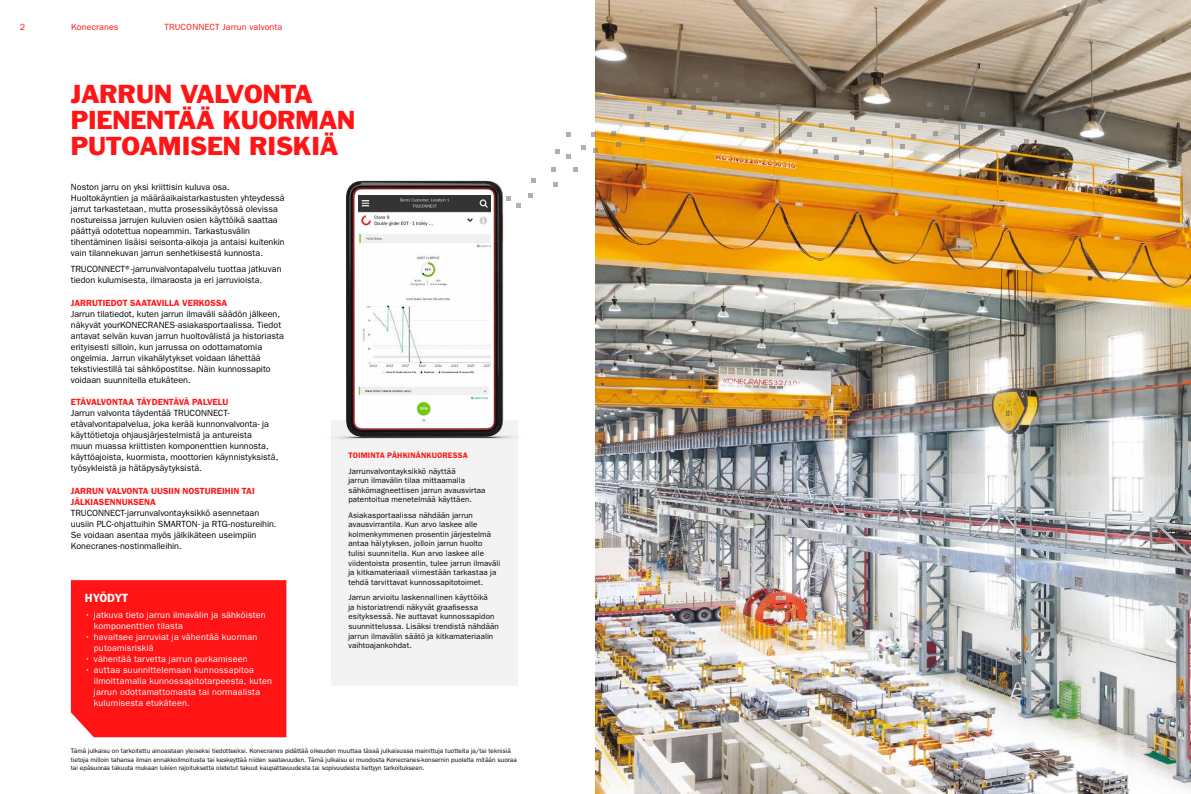
<style>
.page{position:relative;width:1191px;height:794px;background:#fff}
.page>*{position:absolute;margin:0;border:0;box-sizing:border-box;transform-origin:0 0}
.t1{font:24px/26px "Franklin Gothic Std";letter-spacing:-.02em;color:#ff1516}
.t2{font:600 12px "ITC Franklin Gothic Std";color:#fff}
.t3{font:9px/11px "ITC Franklin Gothic Std";color:#000}
.t4{font:9px/11px "ITC Franklin Gothic Std";letter-spacing:.02em;color:#fff}
.t5{font:600 9px/11px "ITC Franklin Gothic Std";color:#ff1516}
.t6{font:9px "ITC Franklin Gothic Std";letter-spacing:.01em;color:#ff1516}
.t7{font:8px/9.6px "ITC Franklin Gothic Std";letter-spacing:.01em;color:#000}
.t8{font:600 8px "ITC Franklin Gothic Std";letter-spacing:.015em;color:#ff1516}
.t9{font:6.5px/8.5px "ITC Franklin Gothic Std";color:#000}
</style>
<div class="page">
<img style="left:595px;top:0;width:596px;height:794px">
<div style="left:71px;top:580px;width:215px;height:157px;background:#ff1516"></div>
<div style="left:331px;top:420px;width:186px;height:266px;background:#f3f3f4"></div>
<img style="left:338px;top:180px;width:195px;height:262px">
<img style="left:358px;top:234px;width:132px;height:143px">
<img style="left:358px;top:377px;width:132px;height:45px">
<img style="left:358px;top:196px;width:132px;height:32px">
<svg style="left:1000px;top:131px;width:5px;height:4px"></svg>
<svg style="left:980px;top:112px;width:5px;height:5px"></svg>
<svg style="left:819px;top:123px;width:5px;height:4px"></svg>
<svg style="left:761px;top:123px;width:4px;height:5px"></svg>
<svg style="left:703px;top:74px;width:5px;height:4px"></svg>
<svg style="left:980px;top:138px;width:5px;height:5px"></svg>
<svg style="left:806px;top:132px;width:5px;height:5px"></svg>
<svg style="left:739px;top:127px;width:5px;height:5px"></svg>
<svg style="left:895px;top:123px;width:5px;height:4px"></svg>
<svg style="left:977px;top:125px;width:5px;height:5px"></svg>
<svg style="left:881px;top:131px;width:5px;height:5px"></svg>
<svg style="left:647px;top:106px;width:5px;height:5px"></svg>
<svg style="left:677px;top:110px;width:5px;height:5px"></svg>
<svg style="left:682px;top:93px;width:4px;height:5px"></svg>
<svg style="left:551px;top:167px;width:4px;height:5px"></svg>
<svg style="left:954px;top:135px;width:5px;height:5px"></svg>
<svg style="left:858px;top:150px;width:5px;height:5px"></svg>
<svg style="left:714px;top:82px;width:5px;height:5px"></svg>
<svg style="left:661px;top:101px;width:5px;height:5px"></svg>
<svg style="left:664px;top:88px;width:4px;height:5px"></svg>
<svg style="left:555px;top:149px;width:5px;height:5px"></svg>
<svg style="left:850px;top:127px;width:4px;height:5px"></svg>
<svg style="left:760px;top:92px;width:5px;height:5px"></svg>
<svg style="left:711px;top:96px;width:5px;height:5px"></svg>
<svg style="left:921px;top:118px;width:5px;height:5px"></svg>
<svg style="left:834px;top:155px;width:5px;height:5px"></svg>
<svg style="left:566px;top:154px;width:5px;height:5px"></svg>
<svg style="left:911px;top:134px;width:5px;height:5px"></svg>
<svg style="left:726px;top:114px;width:5px;height:5px"></svg>
<svg style="left:664px;top:125px;width:5px;height:5px"></svg>
<svg style="left:593px;top:148px;width:5px;height:5px"></svg>
<svg style="left:787px;top:132px;width:5px;height:5px"></svg>
<svg style="left:645px;top:122px;width:4px;height:5px"></svg>
<svg style="left:581px;top:145px;width:5px;height:4px"></svg>
<svg style="left:787px;top:118px;width:5px;height:5px"></svg>
<svg style="left:566px;top:132px;width:5px;height:5px"></svg>
<svg style="left:531px;top:178px;width:5px;height:4px"></svg>
<svg style="left:506px;top:196px;width:15px;height:12px"></svg>
<svg style="left:927px;top:102px;width:5px;height:5px"></svg>
<svg style="left:832px;top:137px;width:4px;height:5px"></svg>
<svg style="left:735px;top:100px;width:5px;height:5px"></svg>
<svg style="left:611px;top:131px;width:5px;height:5px"></svg>
<svg style="left:573px;top:167px;width:5px;height:4px"></svg>
<svg style="left:932px;top:131px;width:5px;height:4px"></svg>
<svg style="left:616px;top:142px;width:4px;height:5px"></svg>
<svg style="left:1011px;top:139px;width:17px;height:11px"></svg>
<svg style="left:1016px;top:123px;width:5px;height:5px"></svg>
<svg style="left:961px;top:124px;width:5px;height:5px"></svg>
<svg style="left:866px;top:139px;width:4px;height:5px"></svg>
<svg style="left:776px;top:104px;width:5px;height:4px"></svg>
<svg style="left:696px;top:88px;width:5px;height:5px"></svg>
<svg style="left:691px;top:105px;width:5px;height:5px"></svg>
<svg style="left:591px;top:132px;width:5px;height:5px"></svg>
<svg style="left:939px;top:118px;width:5px;height:5px"></svg>
<svg style="left:900px;top:144px;width:4px;height:4px"></svg>
<svg style="left:754px;top:112px;width:5px;height:5px"></svg>
<svg style="left:813px;top:149px;width:5px;height:5px"></svg>
<svg style="left:708px;top:110px;width:4px;height:5px"></svg>
<svg style="left:640px;top:137px;width:5px;height:5px"></svg>
<svg style="left:553px;top:182px;width:4px;height:5px"></svg>
<svg style="left:944px;top:105px;width:5px;height:5px"></svg>
<svg style="left:884px;top:153px;width:5px;height:5px"></svg>
<svg style="left:629px;top:114px;width:4px;height:5px"></svg>
<svg style="left:528px;top:193px;width:4px;height:5px"></svg>
<p class="t6" style="left:20px;top:21px;width:7px">2</p>
<p class="t6" style="left:71px;top:21px;width:49px">Konecranes</p>
<p class="t6" style="left:165px;top:21px;width:119px">TRUCONNECT Jarrun valvonta</p>
<h1 class="t1" style="left:71px;top:81px;width:286px">JARRUN VALVONTA<br>PIENENTÄÄ KUORMAN<br>PUTOAMISEN RISKIÄ</h1>
<p class="t3" style="left:71px;top:181px;width:215px">Noston jarru on yksi kriittisin kuluva osa.<br>Huoltokäyntien ja määräaikaistarkastusten yhteydessä jarrut tarkastetaan, mutta prosessikäytössä olevissa nostureissa jarrujen kuluvien osien käyttöikä saattaa päättyä odotettua nopeammin. Tarkastusvälin tihentäminen lisäisi seisonta-aikoja ja antaisi kuitenkin vain tilannekuvan jarrun senhetkisestä kunnosta.</p>
<p class="t3" style="left:71px;top:264px;width:212px">TRUCONNECT®-jarrunvalvontapalvelu tuottaa jatkuvan tiedon kulumisesta, ilmaraosta ja eri jarruvioista.</p>
<p class="t5" style="left:71px;top:297px;width:158px">JARRUTIEDOT SAATAVILLA VERKOSSA</p>
<p class="t3" style="left:71px;top:308px;width:215px">Jarrun tilatiedot, kuten jarrun ilmaväli säädön jälkeen, näkyvät yourKONECRANES-asiakasportaalissa. Tiedot antavat selvän kuvan jarrun huoltovälistä ja historiasta erityisesti silloin, kun jarrussa on odottamatomia ongelmia. Jarrun vikahälytykset voidaan lähettää tekstiviestillä tai sähköpostitse. Näin kunnossapito voidaan suunnitella etukäteen.</p>
<p class="t5" style="left:71px;top:396px;width:159px">ETÄVALVONTAA TÄYDENTÄVÄ PALVELU</p>
<p class="t3" style="left:71px;top:408px;width:209px">Jarrun valvonta täydentää TRUCONNECT&shy;etävalvontapalvelua, joka kerää kunnonvalvonta- ja käyttötietoja ohjausjärjestelmistä ja antureista<br>muun muassa kriittisten komponenttien kunnosta, käyttöajoista, kuormista, moottorien käynnistyksistä, työsykleistä ja hätäpysäytyksistä.</p>
<p class="t5" style="left:71px;top:485px;width:185px">JARRUN VALVONTA UUSIIN NOSTUREIHIN TAI<br>JÄLKIASENNUKSENA</p>
<p class="t3" style="left:71px;top:507px;width:207px">TRUCONNECT-jarrunvalvontayksikkö asennetaan uusiin PLC-ohjattuihin SMARTON- ja RTG-nostureihin.<br>Se voidaan asentaa myös jälkikäteen useimpiin Konecranes-nostinmalleihin.</p>
<h2 class="t2" style="left:85px;top:591px;width:45px">HYÖDYT</h2>
<p class="t4" style="left:94px;top:610px;width:173px;text-indent:-9px">• jatkuva tieto jarrun ilmavälin ja sähköisten komponenttien tilasta</p>
<p class="t4" style="left:94px;top:632px;width:165px;text-indent:-9px">• havaitsee jarruviat ja vähentää kuorman putoamisriskiä</p>
<p class="t4" style="left:85px;top:654px;width:164px">• vähentää tarvetta jarrun purkamiseen</p>
<p class="t4" style="left:94px;top:665px;width:179px;text-indent:-9px">• auttaa suunnittelemaan kunnossapitoa ilmoittamalla kunnossapitotarpeesta, kuten jarrun odottamattomasta tai normaalista kulumisesta etukäteen.</p>
<p class="t8" style="left:348px;top:451px;width:121px">TOIMINTA PÄHKINÄNKUORESSA</p>
<p class="t7" style="left:348px;top:466px;width:139px">Jarrunvalvontayksikkö näyttää<br>jarrun ilmavälin tilaa mittaamalla sähkömagneettisen jarrun avausvirtaa patentoitua menetelmää käyttäen.</p>
<p class="t7" style="left:348px;top:510px;width:154px">Asiakasportaalissa nähdään jarrun avausvirrantila. Kun arvo laskee alle kolmenkymmenen prosentin järjestelmä antaa hälytyksen, jolloin jarrun huolto tulisi suunnitella. Kun arvo laskee alle viidentoista prosentin, tulee jarrun ilmaväli ja kitkamateriaali viimestään tarkastaa ja tehdä tarvittavat kunnossapitotoimet.</p>
<p class="t7" style="left:348px;top:592px;width:152px">Jarrun arvioitu laskennallinen käyttöikä<br>ja historiatrendi näkyvät graafisessa esityksessä. Ne auttavat kunnossapidon suunnittelussa. Lisäksi trendistä nähdään jarrun ilmavälin säätö ja kitkamateriaalin vaihtoajankohdat.</p>
<p class="t9" style="left:71px;top:746px;width:447px">Tämä julkaisu on tarkoitettu ainoastaan yleiseksi tiedotteeksi. Konecranes pidättää oikeuden muuttaa tässä julkaisussa mainittuja tuotteita ja/tai teknisiä tietoja milloin tahansa ilman ennakkoilmoitusta tai keskeyttää niiden saatavuuden. Tämä julkaisu ei muodosta Konecranes-konsernin puolelta mitään suoraa tai epäsuoraa takuuta mukaan lukien rajoituksetta oletetut takuut kaupattavuudesta tai sopivuudesta tiettyyn tarkoitukseen.</p>
</div>
